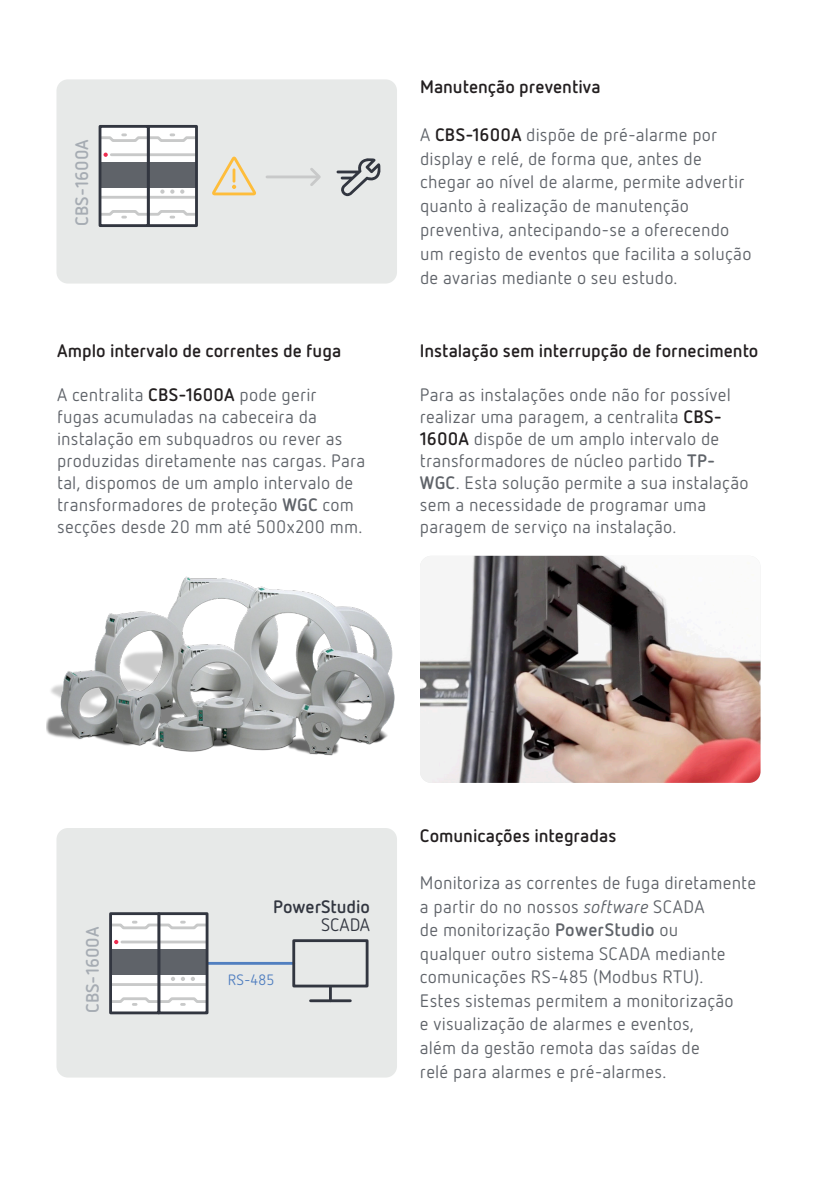
<style>
.page{position:relative;width:840px;height:1191px;background:#fff}
.page>*{position:absolute;margin:0;border:0;box-sizing:border-box;transform-origin:0 0}
.t1{font:18px/22px "Netto Pro";letter-spacing:.01em;color:#5f6369}
.t2{font:700 18px "Netto Pro";color:#231f20}
.t3{font:700 18px "Netto Pro";color:#a6acb3}
.t4{font:700 18px/18px "Netto Pro";color:#323640;text-align:right}
.t5{font:15px "Netto Pro";color:#517fc0}
.s1{font-weight:700;color:#231f20}
.s2{font-weight:700}
.s3{font-weight:400}
.s4{font-style:italic}
</style>
<div class="page">
<img style="left:420px;top:556px;width:340px;height:227px">
<div style="left:56px;top:828px;width:341px;height:249px;background:#e7e9e8;border-radius:11px"></div>
<div style="left:56px;top:79px;width:341px;height:204px;background:#e7e9e8;border-radius:11px"></div>
<hr style="left:173px;top:962px;width:120px;height:2px;background:#517fc0">
<div style="left:292px;top:939px;width:76px;height:48px;border:3px solid #323640"></div>
<svg style="left:329px;top:987px;width:2px;height:12px"></svg>
<hr style="left:310px;top:999px;width:40px;height:3px;background:#323640">
<div style="left:159px;top:913px;width:48px;height:100px;background:#fff"></div>
<div style="left:159px;top:949px;width:48px;height:25px;background:#5f6369"></div>
<hr style="left:159px;top:983px;width:48px;height:3px;background:#c8c9c9">
<svg style="left:181px;top:976px;width:4px;height:5px"></svg>
<svg style="left:171px;top:977px;width:4px;height:4px"></svg>
<svg style="left:191px;top:976px;width:4px;height:5px"></svg>
<hr style="left:159px;top:940px;width:47px;height:3px;background:#c8c9c9">
<div style="left:157px;top:912px;width:51px;height:102px;border:3px solid #323640"></div>
<div style="left:110px;top:913px;width:49px;height:100px;background:#fff"></div>
<div style="left:110px;top:949px;width:49px;height:25px;background:#5f6369"></div>
<hr style="left:110px;top:983px;width:49px;height:3px;background:#c8c9c9">
<svg style="left:113px;top:920px;width:96px;height:10px"></svg>
<svg style="left:113px;top:996px;width:96px;height:9px"></svg>
<hr style="left:122px;top:940px;width:36px;height:3px;background:#c8c9c9">
<svg style="left:114px;top:940px;width:4px;height:4px"></svg>
<div style="left:109px;top:912px;width:51px;height:102px;border:3px solid #323640"></div>
<div style="left:148px;top:126px;width:48px;height:100px;background:#fff"></div>
<div style="left:148px;top:162px;width:48px;height:25px;background:#5f6369"></div>
<hr style="left:148px;top:196px;width:48px;height:3px;background:#c8c9c9">
<svg style="left:170px;top:189px;width:4px;height:5px"></svg>
<svg style="left:160px;top:189px;width:4px;height:5px"></svg>
<svg style="left:180px;top:189px;width:4px;height:5px"></svg>
<hr style="left:148px;top:153px;width:48px;height:3px;background:#c8c9c9">
<div style="left:147px;top:125px;width:51px;height:102px;border:3px solid #323640"></div>
<div style="left:100px;top:126px;width:48px;height:100px;background:#fff"></div>
<div style="left:100px;top:162px;width:48px;height:25px;background:#5f6369"></div>
<hr style="left:100px;top:196px;width:48px;height:3px;background:#c8c9c9">
<svg style="left:102px;top:133px;width:96px;height:10px"></svg>
<svg style="left:102px;top:209px;width:96px;height:9px"></svg>
<hr style="left:111px;top:153px;width:36px;height:3px;background:#c8c9c9">
<svg style="left:103px;top:153px;width:5px;height:4px"></svg>
<div style="left:98px;top:125px;width:52px;height:102px;border:3px solid #323640"></div>
<hr style="left:267px;top:175px;width:49px;height:3px;background:#c8c9c9">
<svg style="left:307px;top:168px;width:14px;height:18px"></svg>
<svg style="left:212px;top:157px;width:44px;height:38px"></svg>
<svg style="left:336px;top:158px;width:45px;height:38px"></svg>
<img style="left:47px;top:576px;width:348px;height:180px">
<p class="t3" style="left:70px;top:226px;width:88px;rotate:-90deg">CBS-1600A</p>
<h5 class="t2" style="left:57px;top:338px;width:285px">Amplo intervalo de correntes de fuga</h5>
<p class="t1" style="left:57px;top:383px;width:310px">A centralita <span class="s1">CBS-1600A</span> pode gerir<br>fugas acumuladas na cabeceira da instalação em subquadros ou rever as produzidas diretamente nas cargas. Para tal, dispomos de um amplo intervalo de transformadores de proteção <span class="s2">WGC</span> com secções desde 20 mm até 500x200 mm.</p>
<h5 class="t2" style="left:420px;top:75px;width:182px">Manutenção preventiva</h5>
<p class="t1" style="left:420px;top:122px;width:333px;line-height:23.8px">A <span class="s1">CBS-1600A</span> dispõe de pré-alarme por display e relé, de forma que, antes de chegar ao nível de alarme, permite advertir quanto à realização de manutenção preventiva, antecipando-se a oferecendo um registo de eventos que facilita a solução de avarias mediante o seu estudo.</p>
<h5 class="t2" style="left:419px;top:338px;width:340px">Instalação sem interrupção de fornecimento</h5>
<p class="t1" style="left:419px;top:383px;width:330px">Para as instalações onde não for possível realizar uma paragem, a centralita <span class="s1">CBS-1600A</span> dispõe de um amplo intervalo de transformadores de núcleo partido <span class="s2">TP-WGC</span>. Esta solução permite a sua instalação sem a necessidade de programar uma paragem de serviço na instalação.</p>
<p class="t3" style="left:80px;top:1013px;width:88px;rotate:-90deg">CBS-1600A</p>
<p class="t4" style="left:273px;top:896px;width:98px">PowerStudio<br><span class="s3">SCADA</span></p>
<p class="t5" style="left:228px;top:969px;width:48px">RS-485</p>
<h5 class="t2" style="left:420px;top:823px;width:198px">Comunicações integradas</h5>
<p class="t1" style="left:420px;top:870px;width:337px;line-height:23.6px">Monitoriza as correntes de fuga diretamente a partir do no nossos <span class="s4">software</span> SCADA<br>de monitorização <span class="s2">PowerStudio</span> ou<br>qualquer outro sistema SCADA mediante comunicações RS-485 (Modbus RTU).<br>Estes sistemas permitem a monitorização<br>e visualização de alarmes e eventos,<br>além da gestão remota das saídas de<br>relé para alarmes e pré-alarmes.</p>
</div>
